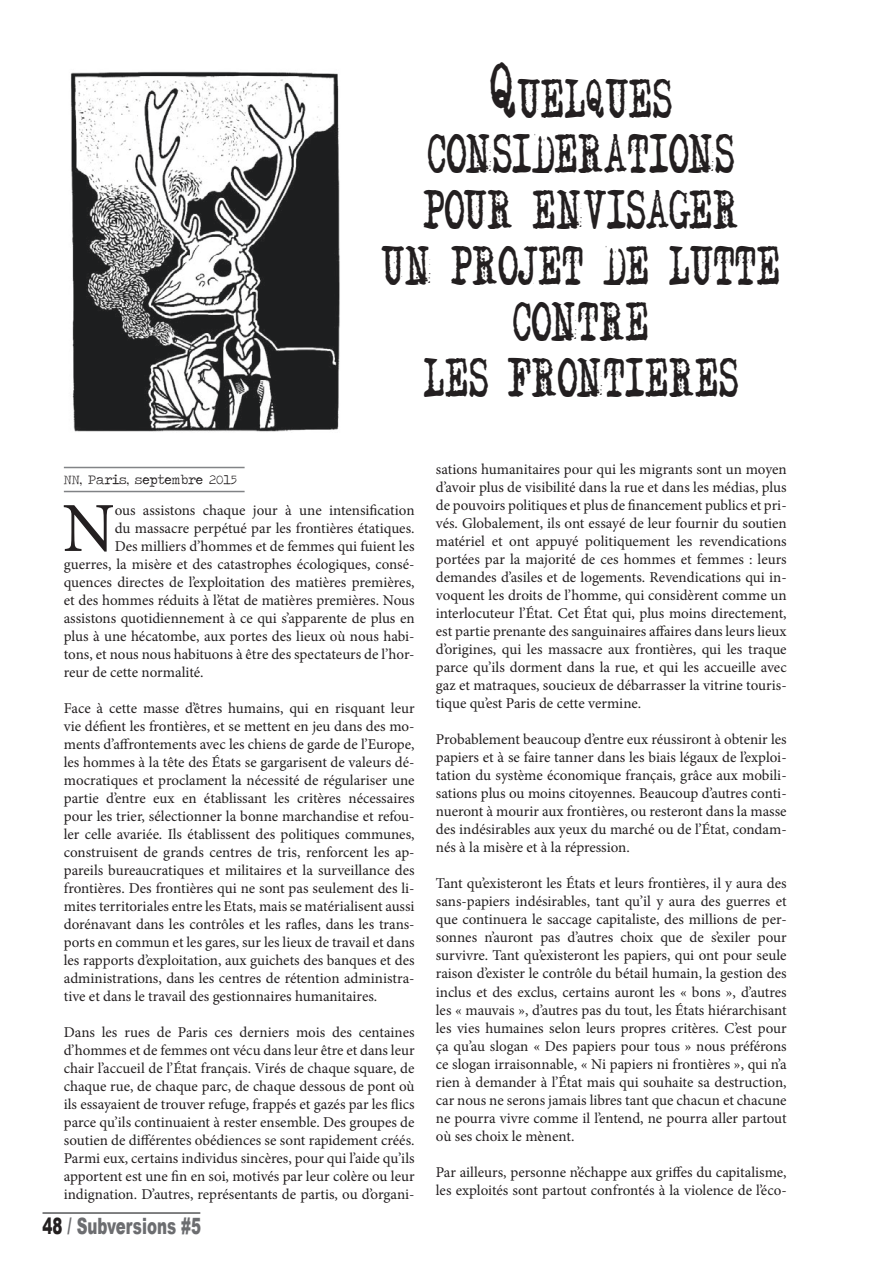
<style>
.page{position:relative;width:893px;height:1263px;background:#fff}
.page>*{position:absolute;margin:0;border:0;box-sizing:border-box;transform-origin:0 0}
.t1{font:70.35px "Minion Pro";color:#231f20}
.t2{font:48.75px/55.8px "Adler";color:#231f20;text-align:center;scale:.67 1}
.t3{font:900 22.5px "Arial";color:#6c6d70;scale:.67 1}
.t4{font:15px/18px "Minion Pro";color:#231f20;text-align:justify}
.t5{font:13.5px "Traveling Typewriter 2";color:#231f20}
.s1{font-size:69.75px}
.s2{font-family:"Minion Pro Regular 2"}
.s3{color:#231f20}
</style>
<div class="page">
<hr style="left:43px;top:1212px;width:157px;height:2px;background:#57585a">
<hr style="left:64px;top:491px;width:181px;height:1px;background:#808285">
<hr style="left:64px;top:467px;width:181px;height:1px;background:#828487">
<img style="left:70px;top:71px;width:270px;height:361px">
<h2 class="t2" style="left:382px;top:80px;width:597px"><span class="s1">Q</span>UELQUES<br>CONSIDERATIONS<br>POUR ENVISAGER<br>UN PROJET DE LUTTE<br>CONTRE<br>LES FRONTIERES</h2>
<p class="t5" style="left:64px;top:470px;width:174px">NN, Paris, septembre 2015</p>
<h1 class="t1" style="left:62px;top:481px;width:54px">N</h1>
<p class="t4" style="left:115px;top:501px;width:301px">ous assistons chaque jour à une intensification</p>
<p class="t4" style="left:115px;top:519px;width:301px">du massacre perpétué par les frontières étatiques.</p>
<p class="t4" style="left:115px;top:537px;width:301px">Des milliers d’hommes et de femmes qui fuient les</p>
<p class="t4" style="left:64px;top:555px;width:352px">guerres, la misère et des catastrophes écologiques, consé<span class="s2">-</span></p>
<p class="t4" style="left:64px;top:573px;width:352px">quences directes de l’exploitation des matières premières,</p>
<p class="t4" style="left:64px;top:591px;width:352px">et des hommes réduits à l’état de matières premières. Nous</p>
<p class="t4" style="left:64px;top:609px;width:352px">assistons quotidiennement à ce qui s’apparente de plus en</p>
<p class="t4" style="left:64px;top:627px;width:352px">plus à une hécatombe, aux portes des lieux où nous habi<span class="s2">-</span></p>
<p class="t4" style="left:64px;top:645px;width:352px">tons, et nous nous habituons à être des spectateurs de l’hor<span class="s2">-</span></p>
<p class="t4" style="left:64px;top:663px;width:141px">reur de cette normalité.</p>
<p class="t4" style="left:64px;top:699px;width:352px">Face à cette masse d’êtres humains, qui en risquant leur vie défient les frontières, et se mettent en jeu dans des mo&shy;ments d’affrontements avec les chiens de garde de l’Europe, les hommes à la tête des États se gargarisent de valeurs dé&shy;mocratiques et proclament la nécessité de régulariser une partie d’entre eux en établissant les critères nécessaires pour les trier, sélectionner la bonne marchandise et refou&shy;ler celle avariée. Ils établissent des politiques communes, construisent de grands centres de tris, renforcent les ap&shy;pareils bureaucratiques et militaires et la surveillance des frontières. Des frontières qui ne sont pas seulement des li&shy;mites territoriales entre les Etats, mais se matérialisent aussi dorénavant dans les contrôles et les rafles, dans les trans&shy;ports en commun et les gares, sur les lieux de travail et dans les rapports d’exploitation, aux guichets des banques et des administrations, dans les centres de rétention administra&shy;tive et dans le travail des gestionnaires humanitaires.</p>
<p class="t4" style="left:64px;top:1023px;width:352px">Dans les rues de Paris ces derniers mois des centaines d’hommes et de femmes ont vécu dans leur être et dans leur chair l’accueil de l’État français. Virés de chaque square, de chaque rue, de chaque parc, de chaque dessous de pont où ils essayaient de trouver refuge, frappés et gazés par les flics parce qu’ils continuaient à rester ensemble. Des groupes de soutien de différentes obédiences se sont rapidement créés.<br>Parmi eux, certains individus sincères, pour qui l’aide qu’ils apportent est une fin en soi, motivés par leur colère ou leur indignation. D’autres, représentants de partis, ou d’organi<span class="s2">-</span></p>
<h3 class="t3" style="left:43px;top:1210px;width:238px"><span class="s3">48</span> / Subversions #5</h3>
<p class="t4" style="left:436px;top:461px;width:352px">sations humanitaires pour qui les migrants sont un moyen d’avoir plus de visibilité dans la rue et dans les médias, plus de pouvoirs politiques et plus de financement publics et pri&shy;vés. Globalement, ils ont essayé de leur fournir du soutien matériel et ont appuyé politiquement les revendications portées par la majorité de ces hommes et femmes : leurs demandes d’asiles et de logements. Revendications qui in&shy;voquent les droits de l’homme, qui considèrent comme un interlocuteur l’État. Cet État qui, plus moins directement, est partie prenante des sanguinaires affaires dans leurs lieux d’origines, qui les massacre aux frontières, qui les traque parce qu’ils dorment dans la rue, et qui les accueille avec gaz et matraques, soucieux de débarrasser la vitrine touris&shy;tique qu’est Paris de cette vermine.</p>
<p class="t4" style="left:436px;top:731px;width:352px">Probablement beaucoup d’entre eux réussiront à obtenir les papiers et à se faire tanner dans les biais légaux de l’exploi&shy;tation du système économique français, grâce aux mobili&shy;sations plus ou moins citoyennes. Beaucoup d’autres conti&shy;nueront à mourir aux frontières, ou resteront dans la masse des indésirables aux yeux du marché ou de l’État, condam&shy;nés à la misère et à la répression.</p>
<p class="t4" style="left:436px;top:875px;width:352px">Tant qu’existeront les États et leurs frontières, il y aura des sans-papiers indésirables, tant qu’il y aura des guerres et que continuera le saccage capitaliste, des millions de per&shy;sonnes n’auront pas d’autres choix que de s’exiler pour survivre. Tant qu’existeront les papiers, qui ont pour seule raison d’exister le contrôle du bétail humain, la gestion des inclus et des exclus, certains auront les « bons », d’autres les « mauvais », d’autres pas du tout, les États hiérarchisant les vies humaines selon leurs propres critères. C’est pour ça qu’au slogan « Des papiers pour tous » nous préférons ce slogan irraisonnable, « Ni papiers ni frontières », qui n’a rien à demander à l’État mais qui souhaite sa destruction, car nous ne serons jamais libres tant que chacun et chacune ne pourra vivre comme il l’entend, ne pourra aller partout où ses choix le mènent.</p>
<p class="t4" style="left:436px;top:1163px;width:352px">Par ailleurs, personne n’échappe aux griffes du capitalisme, les exploités sont partout confrontés à la violence de l’éco<span class="s2">-</span></p>
</div>
